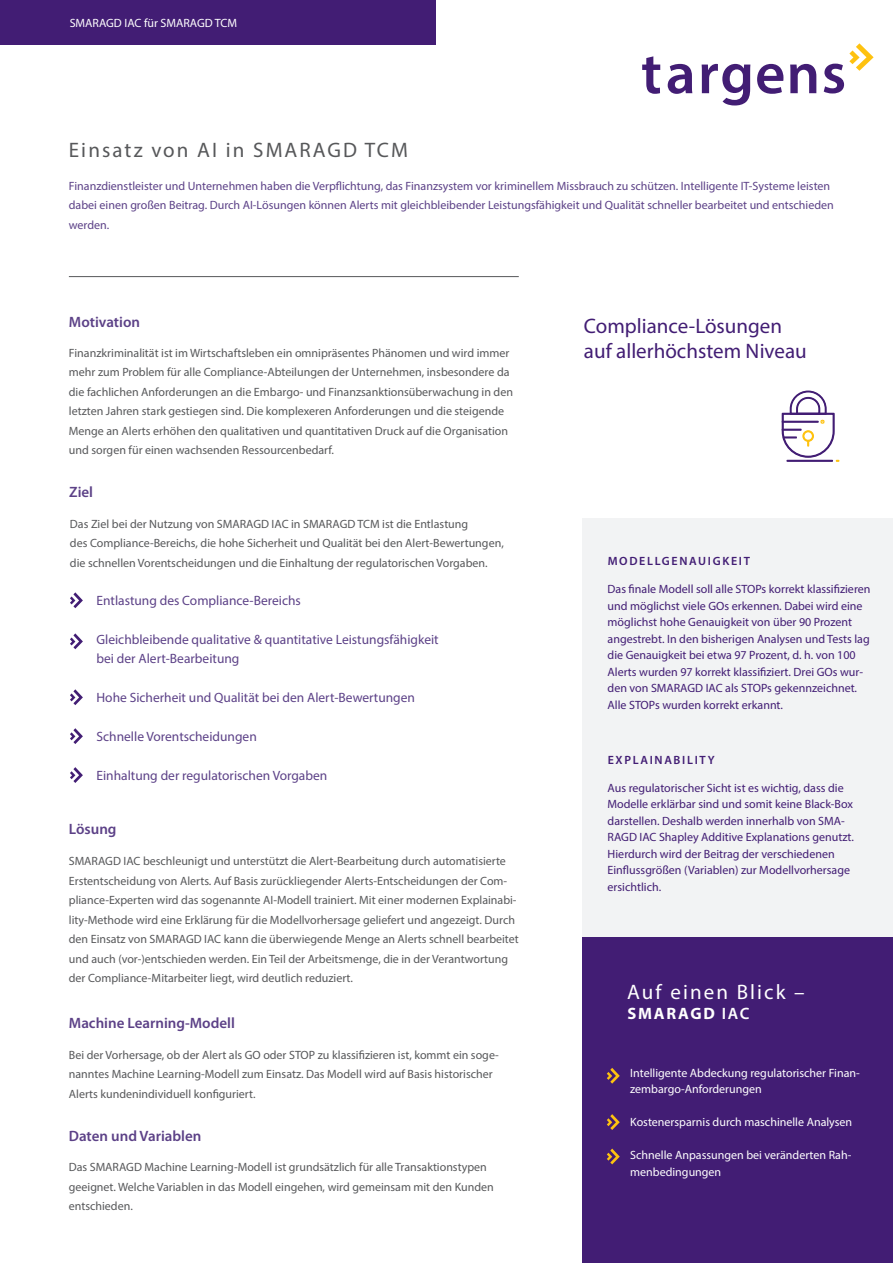
<style>
.page{position:relative;width:893px;height:1263px;background:#fff}
.page>*{position:absolute;margin:0;border:0;box-sizing:border-box;transform-origin:0 0}
.t1{font:21px "Myriad Pro";color:#421d74}
.t2{font:21px "Myriad Pro";letter-spacing:.1em;color:#57585a}
.t3{font:21px "Myriad Pro";letter-spacing:.1em;color:#fff}
.t4{font:700 16.5px "Myriad Pro";letter-spacing:.11em;color:#fff}
.t5{font:600 15px "Myriad Pro";color:#5c4187}
.t6{font:13.5px "Myriad Pro";color:#5c4187}
.t7{font:12px/19.5px "Myriad Pro";color:#57585a}
.t8{font:12px/16.5px "Myriad Pro";color:#421d74}
.t9{font:12px/19.5px "Myriad Pro";color:#5c4187}
.t10{font:12px/16.5px "Myriad Pro";color:#fff}
.t11{font:600 12px "Myriad Pro";letter-spacing:.14em;color:#421d74}
.s1{font-weight:600}
</style>
<div class="page">
<div style="left:0;top:0;width:436px;height:45px;background:#421d74"></div>
<svg style="left:642px;top:56px;width:18px;height:38px"></svg>
<svg style="left:668px;top:64px;width:24px;height:30px"></svg>
<svg style="left:757px;top:64px;width:26px;height:30px"></svg>
<svg style="left:790px;top:64px;width:26px;height:29px"></svg>
<svg style="left:702px;top:64px;width:48px;height:42px"></svg>
<svg style="left:824px;top:43px;width:50px;height:50px"></svg>
<hr style="left:69px;top:276px;width:450px;height:1px;background:#57585a">
<svg style="left:782px;top:390px;width:57px;height:72px"></svg>
<div style="left:583px;top:936px;width:310px;height:327px;background:#421d74"></div>
<div style="left:583px;top:519px;width:310px;height:418px;background:#f2f3f4"></div>
<svg style="left:607px;top:1114px;width:13px;height:16px"></svg>
<svg style="left:607px;top:1068px;width:13px;height:16px"></svg>
<svg style="left:607px;top:1148px;width:13px;height:16px"></svg>
<svg style="left:70px;top:633px;width:13px;height:16px"></svg>
<svg style="left:70px;top:728px;width:13px;height:16px"></svg>
<svg style="left:70px;top:767px;width:13px;height:16px"></svg>
<svg style="left:70px;top:592px;width:13px;height:16px"></svg>
<svg style="left:70px;top:689px;width:13px;height:16px"></svg>
<p class="t10" style="left:70px;top:14px;width:169px">SMARAGD IAC für SMARAGD TCM</p>
<p class="t2" style="left:69px;top:137px;width:341px">Einsatz von AI in SMARAGD TCM</p>
<p class="t9" style="left:69px;top:176px;width:766px">Finanzdienstleister und Unternehmen haben die Verpflichtung, das Finanzsystem vor kriminellem Missbrauch zu schützen. Intelligente IT-Systeme leisten dabei einen großen Beitrag. Durch AI-Lösungen können Alerts mit gleichbleibender Leistungsfähigkeit und Qualität schneller bearbeitet und entschieden werden.</p>
<p class="t5" style="left:69px;top:312px;width:73px">Motivation</p>
<p class="t7" style="left:69px;top:343px;width:446px">Finanzkriminalität ist im Wirtschaftsleben ein omnipräsentes Phänomen und wird immer mehr zum Problem für alle Compliance-Abteilungen der Unternehmen, insbesondere da die fachlichen Anforderungen an die Embargo- und Finanzsanktionsüberwachung in den letzten Jahren stark gestiegen sind. Die komplexeren Anforderungen und die steigende Menge an Alerts erhöhen den qualitativen und quantitativen Druck auf die Organisation und sorgen für einen wachsenden Ressourcenbedarf.</p>
<p class="t5" style="left:69px;top:482px;width:26px">Ziel</p>
<p class="t7" style="left:70px;top:514px;width:400px">Das Ziel bei der Nutzung von SMARAGD IAC in SMARAGD TCM ist die Entlastung</p>
<p class="t7" style="left:70px;top:533px;width:435px">des Compliance-Bereichs, die hohe Sicherheit und Qualität bei den Alert-Bewertungen,</p>
<p class="t7" style="left:70px;top:553px;width:419px">die schnellen Vorentscheidungen und die Einhaltung der regulatorischen Vorgaben.</p>
<p class="t6" style="left:97px;top:592px;width:206px">Entlastung des Compliance-Bereichs</p>
<p class="t6" style="left:97px;top:631px;width:344px">Gleichbleibende qualitative &amp; quantitative Leistungsfähigkeit</p>
<p class="t6" style="left:97px;top:650px;width:144px">bei der Alert-Bearbeitung</p>
<p class="t6" style="left:97px;top:689px;width:320px">Hohe Sicherheit und Qualität bei den Alert-Bewertungen</p>
<p class="t6" style="left:97px;top:728px;width:162px">Schnelle Vorentscheidungen</p>
<p class="t6" style="left:97px;top:767px;width:232px">Einhaltung der regulatorischen Vorgaben</p>
<p class="t5" style="left:69px;top:820px;width:49px">Lösung</p>
<p class="t7" style="left:69px;top:851px;width:451px">SMARAGD IAC beschleunigt und unterstützt die Alert-Bearbeitung durch automatisierte Erstentscheidung von Alerts. Auf Basis zurückliegender Alerts-Entscheidungen der Com&shy;pliance-Experten wird das sogenannte AI-Modell trainiert. Mit einer modernen Explainabi&shy;lity-Methode wird eine Erklärung für die Modellvorhersage geliefert und angezeigt. Durch den Einsatz von SMARAGD IAC kann die überwiegende Menge an Alerts schnell bearbeitet und auch (vor-)entschieden werden. Ein Teil der Arbeitsmenge, die in der Verantwortung der Compliance-Mitarbeiter liegt, wird deutlich reduziert.</p>
<p class="t5" style="left:69px;top:1013px;width:168px">Machine Learning-Modell</p>
<p class="t7" style="left:69px;top:1045px;width:432px">Bei der Vorhersage, ob der Alert als GO oder STOP zu klassifizieren ist, kommt ein soge&shy;nanntes Machine Learning-Modell zum Einsatz. Das Modell wird auf Basis historischer<br>Alerts kundenindividuell konfiguriert.</p>
<p class="t5" style="left:69px;top:1126px;width:134px">Daten und Variablen</p>
<p class="t7" style="left:69px;top:1157px;width:426px">Das SMARAGD Machine Learning-Modell ist grundsätzlich für alle Transaktionstypen geeignet. Welche Variablen in das Modell eingehen, wird gemeinsam mit den Kunden entschieden.</p>
<p class="t1" style="left:584px;top:313px;width:200px">Compliance-Lösungen</p>
<p class="t1" style="left:584px;top:338px;width:224px">auf allerhöchstem Niveau</p>
<p class="t11" style="left:608px;top:554px;width:144px">MODELLGENAUIGKEIT</p>
<p class="t8" style="left:608px;top:581px;width:264px">Das finale Modell soll alle STOPs korrekt klassifizieren und möglichst viele GOs erkennen. Dabei wird eine möglichst hohe Genauigkeit von über 90 Prozent angestrebt. In den bisherigen Analysen und Tests lag die Genauigkeit bei etwa 97 Prozent, d. h. von 100<br>Alerts wurden 97 korrekt klassifiziert. Drei GOs wur&shy;den von SMARAGD IAC als STOPs gekennzeichnet.<br>Alle STOPs wurden korrekt erkannt.</p>
<p class="t11" style="left:608px;top:752px;width:108px">EXPLAINABILITY</p>
<p class="t8" style="left:608px;top:779px;width:248px">Aus regulatorischer Sicht ist es wichtig, dass die Modelle erklärbar sind und somit keine Black-Box darstellen. Deshalb werden innerhalb von SMA-RAGD IAC Shapley Additive Explanations genutzt.<br>Hierdurch wird der Beitrag der verschiedenen Einflussgrößen (Variablen) zur Modellvorhersage ersichtlich.</p>
<p class="t3" style="left:627px;top:979px;width:179px">Auf einen Blick –</p>
<p class="t4" style="left:627px;top:1002px;width:124px">SMARAGD <span class="s1">IAC</span></p>
<p class="t10" style="left:630px;top:1064px;width:231px">Intelligente Abdeckung regulatorischer Finan&shy;zembargo-Anforderungen</p>
<p class="t10" style="left:630px;top:1114px;width:224px">Kostenersparnis durch maschinelle Analysen</p>
<p class="t10" style="left:630px;top:1147px;width:223px">Schnelle Anpassungen bei veränderten Rah&shy;menbedingungen</p>
</div>
